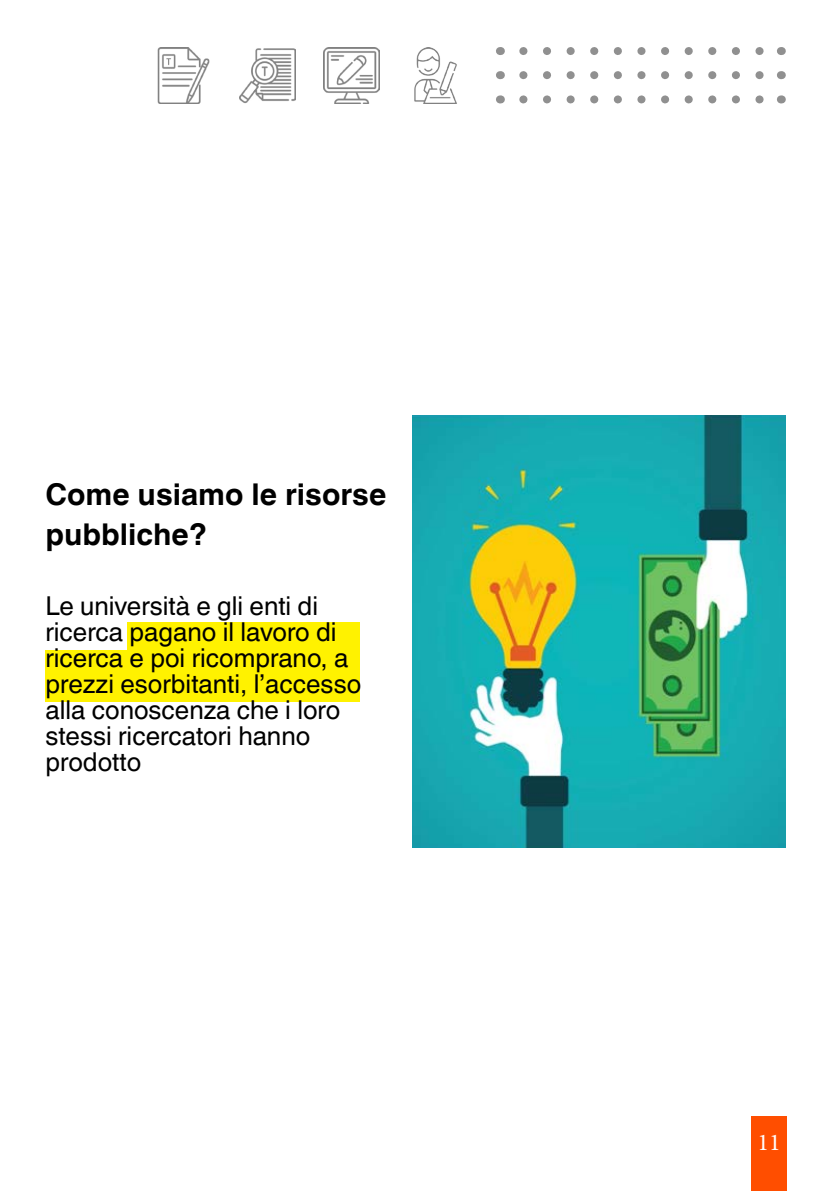
<style>
.page{position:relative;width:840px;height:1191px;background:#fff}
.page>*{position:absolute;margin:0;border:0;box-sizing:border-box;transform-origin:0 0}
.t1{font:700 30px/40px "Helvetica World";color:#000}
.t2{font:26px/26px "Helvetica World";color:#000}
.t3{font:24px "Minion Pro";color:#fff}
</style>
<div class="page">
<div style="left:127px;top:622px;width:232px;height:28px;background:#fff200"></div>
<div style="left:45px;top:650px;width:314px;height:51px;background:#fff200"></div>
<img style="left:412px;top:415px;width:373px;height:433px">
<svg style="left:523px;top:47px;width:241px;height:8px"></svg>
<svg style="left:523px;top:71px;width:241px;height:8px"></svg>
<svg style="left:523px;top:95px;width:241px;height:8px"></svg>
<div style="left:751px;top:1116px;width:35px;height:75px;background:#ff4e00"></div>
<img style="left:157px;top:47px;width:53px;height:56px">
<img style="left:239px;top:48px;width:56px;height:55px">
<img style="left:323px;top:47px;width:56px;height:56px">
<img style="left:414px;top:47px;width:43px;height:56px">
<p class="t1" style="left:45px;top:474px;width:342px">Come usiamo le risorse pubbliche?</p>
<p class="t2" style="left:45px;top:592px;width:317px">Le università e gli enti di ricerca pagano il lavoro di ricerca e poi ricomprano, a prezzi esorbitanti, l’accesso alla conoscenza che i loro stessi ricercatori hanno prodotto</p>
<p class="t3" style="left:757px;top:1126px;width:25px">11</p>
</div>
